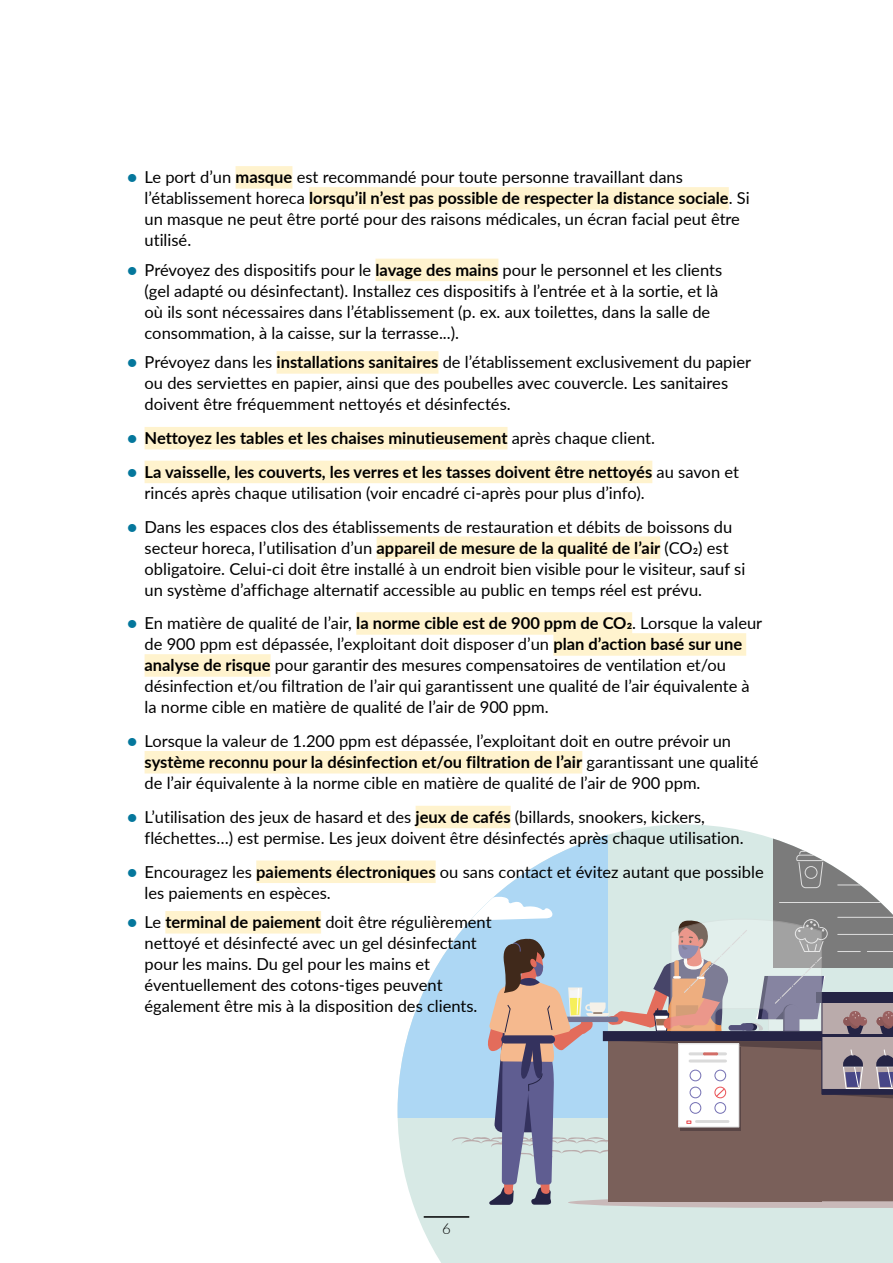
<style>
.page{position:relative;width:893px;height:1263px;background:#fff}
.page>*{position:absolute;margin:0;border:0;box-sizing:border-box;transform-origin:0 0}
.Body_text_bullet{font:16.5px/21px "Lato";color:#000}
.Body_text_bullet-2{font:700 16.5px "Lato";color:#000}
.t1{font:300 15px "Lato";color:#000}
.s1{font-weight:900;color:#04779c}
.s2{font-weight:700}
.s3{font-weight:400}
</style>
<div class="page">
<svg style="left:415px;top:824px;width:478px;height:439px;background:#daeae6"></svg>
<svg style="left:415px;top:824px;width:193px;height:23px"></svg>
<svg style="left:773px;top:832px;width:120px;height:15px"></svg>
<svg style="left:398px;top:847px;width:495px;height:362px;background:#adafb4"></svg>
<div style="left:236px;top:166px;width:56px;height:23px;background:#fff3ce"></div>
<div style="left:309px;top:187px;width:420px;height:23px;background:#fff3ce"></div>
<div style="left:375px;top:259px;width:123px;height:22px;background:#fff3ce"></div>
<div style="left:277px;top:351px;width:161px;height:23px;background:#fff3ce"></div>
<div style="left:145px;top:427px;width:362px;height:22px;background:#fff3ce"></div>
<div style="left:145px;top:461px;width:507px;height:22px;background:#fff3ce"></div>
<div style="left:377px;top:536px;width:283px;height:23px;background:#fff3ce"></div>
<div style="left:356px;top:612px;width:276px;height:23px;background:#fff3ce"></div>
<div style="left:553px;top:633px;width:193px;height:23px;background:#fff3ce"></div>
<div style="left:145px;top:654px;width:126px;height:23px;background:#fff3ce"></div>
<div style="left:145px;top:751px;width:437px;height:22px;background:#fff3ce"></div>
<div style="left:416px;top:806px;width:95px;height:22px;background:#fff3ce"></div>
<div style="left:256px;top:860px;width:180px;height:23px;background:#fff3ce"></div>
<div style="left:165px;top:911px;width:156px;height:22px;background:#fff3ce"></div>
<hr style="left:424px;top:1216px;width:45px;height:2px;background:#000">
<p class="Body_text_bullet" style="left:145px;top:166px;width:607px;text-indent:-17px"><span class="s1">•</span> Le port d’un <span class="s2">masque</span> est recommandé pour toute personne travaillant dans l’établissement horeca <span class="s2">lorsqu’il n’est pas possible de respecter la distance sociale</span>. Si un masque ne peut être porté pour des raisons médicales, un écran facial peut être utilisé.</p>
<p class="Body_text_bullet" style="left:145px;top:259px;width:579px;text-indent:-17px"><span class="s1">•</span> Prévoyez des dispositifs pour le <span class="s2">lavage des mains</span> pour le personnel et les clients (gel adapté ou désinfectant). Installez ces dispositifs à l’entrée et à la sortie, et là où ils sont nécessaires dans l’établissement (p. ex. aux toilettes, dans la salle de consommation, à la caisse, sur la terrasse...).</p>
<p class="Body_text_bullet" style="left:145px;top:351px;width:608px;text-indent:-17px"><span class="s1">•</span> Prévoyez dans les <span class="s2">installations sanitaires</span> de l’établissement exclusivement du papier ou des serviettes en papier, ainsi que des poubelles avec couvercle. Les sanitaires doivent être fréquemment nettoyés et désinfectés.</p>
<p class="Body_text_bullet-2" style="left:128px;top:426px;width:529px"><span class="s1">•</span> Nettoyez les tables et les chaises minutieusement <span class="s3">après chaque client.</span></p>
<p class="Body_text_bullet" style="left:145px;top:461px;width:596px;text-indent:-17px"><span class="s1">•</span> <span class="s2">La vaisselle, les couverts, les verres et les tasses doivent être nettoyés</span> au savon et rincés après chaque utilisation (voir encadré ci-après pour plus d’info).</p>
<p class="Body_text_bullet" style="left:145px;top:515px;width:602px;text-indent:-17px"><span class="s1">•</span> Dans les espaces clos des établissements de restauration et débits de boissons du secteur horeca, l’utilisation d’un <span class="s2">appareil de mesure de la qualité de l’air</span> (CO2) est obligatoire. Celui-ci doit être installé à un endroit bien visible pour le visiteur, sauf si un système d’affichage alternatif accessible au public en temps réel est prévu.</p>
<p class="Body_text_bullet" style="left:145px;top:612px;width:619px;text-indent:-17px"><span class="s1">•</span> En matière de qualité de l’air, <span class="s2">la norme cible est de 900 ppm de CO2</span>. Lorsque la valeur de 900 ppm est dépassée, l’exploitant doit disposer d’un <span class="s2">plan d’action basé sur une analyse de risque</span> pour garantir des mesures compensatoires de ventilation et/ou désinfection et/ou filtration de l’air qui garantissent une qualité de l’air équivalente à la norme cible en matière de qualité de l’air de 900 ppm.</p>
<p class="Body_text_bullet" style="left:145px;top:730px;width:615px;text-indent:-17px"><span class="s1">•</span> Lorsque la valeur de 1.200 ppm est dépassée, l’exploitant doit en outre prévoir un <span class="s2">système reconnu pour la désinfection et/ou filtration de l’air</span> garantissant une qualité de l’air équivalente à la norme cible en matière de qualité de l’air de 900 ppm.</p>
<p class="Body_text_bullet" style="left:145px;top:806px;width:600px;text-indent:-17px"><span class="s1">•</span> L’utilisation des jeux de hasard et des <span class="s2">jeux de cafés</span> (billards, snookers, kickers, fléchettes…) est permise. Les jeux doivent être désinfectés après chaque utilisation.</p>
<p class="Body_text_bullet" style="left:145px;top:860px;width:621px;text-indent:-17px"><span class="s1">•</span> Encouragez les <span class="s2">paiements électroniques</span> ou sans contact et évitez autant que possible les paiements en espèces.</p>
<p class="Body_text_bullet" style="left:145px;top:911px;width:349px;text-indent:-17px"><span class="s1">•</span> Le <span class="s2">terminal de paiement</span> doit être régulièrement nettoyé et désinfecté avec un gel désinfectant pour les mains. Du gel pour les mains et éventuellement des cotons-tiges peuvent également être mis à la disposition des clients.</p>
<p class="t1" style="left:442px;top:1218px;width:10px">6</p>
</div>
